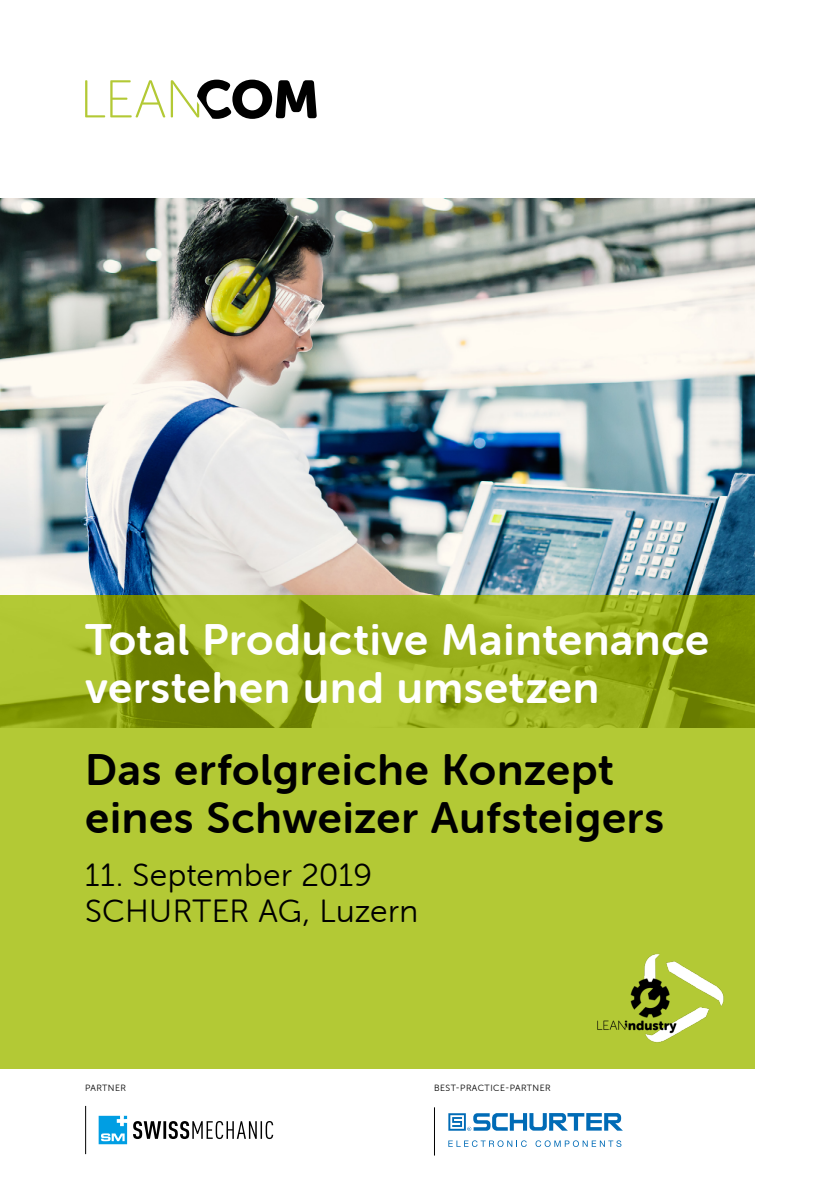
<style>
.page{position:relative;width:840px;height:1191px;background:#fff}
.page>*{position:absolute;margin:0;border:0;box-sizing:border-box;transform-origin:0 0}
.t1{font:44px/48px "Museo Sans Rounded 700";letter-spacing:.015em;color:#000}
.t2{font:44px/48px "Museo Sans Rounded 700";letter-spacing:.02em;color:#fff}
.t3{font:32px/36px "Museo Sans Rounded 300";letter-spacing:.015em;color:#000}
.t4{font:9px "Museo Sans Rounded 300";letter-spacing:.05em;color:#000}
</style>
<div class="page">
<img style="left:0;top:198px;width:754px;height:397px">
<div style="left:0;top:729px;width:754px;height:340px;background:#b3c935"></div>
<svg style="left:0;top:595px;width:754px;height:134px;background:#95ab1b"></svg>
<hr style="left:85px;top:1106px;width:1px;height:48px;background:#000">
<svg style="left:133px;top:1121px;width:140px;height:18px"></svg>
<svg style="left:99px;top:1115px;width:28px;height:29px"></svg>
<svg style="left:448px;top:1113px;width:174px;height:17px"></svg>
<svg style="left:448px;top:1140px;width:78px;height:7px"></svg>
<svg style="left:535px;top:1140px;width:86px;height:7px"></svg>
<hr style="left:434px;top:1107px;width:1px;height:48px;background:#000">
<svg style="left:85px;top:80px;width:231px;height:39px"></svg>
<img style="left:597px;top:954px;width:127px;height:89px">
<p class="t2" style="left:85px;top:616px;width:625px">Total Productive Maintenance verstehen und umsetzen</p>
<p class="t1" style="left:85px;top:746px;width:580px">Das erfolgreiche Konzept eines Schweizer Aufsteigers</p>
<p class="t3" style="left:85px;top:857px;width:334px">11. September 2019<br>SCHURTER AG, Luzern</p>
<p class="t4" style="left:85px;top:1083px;width:42px">PARTNER</p>
<p class="t4" style="left:434px;top:1083px;width:118px">BEST-PRACTICE-PARTNER</p>
</div>
